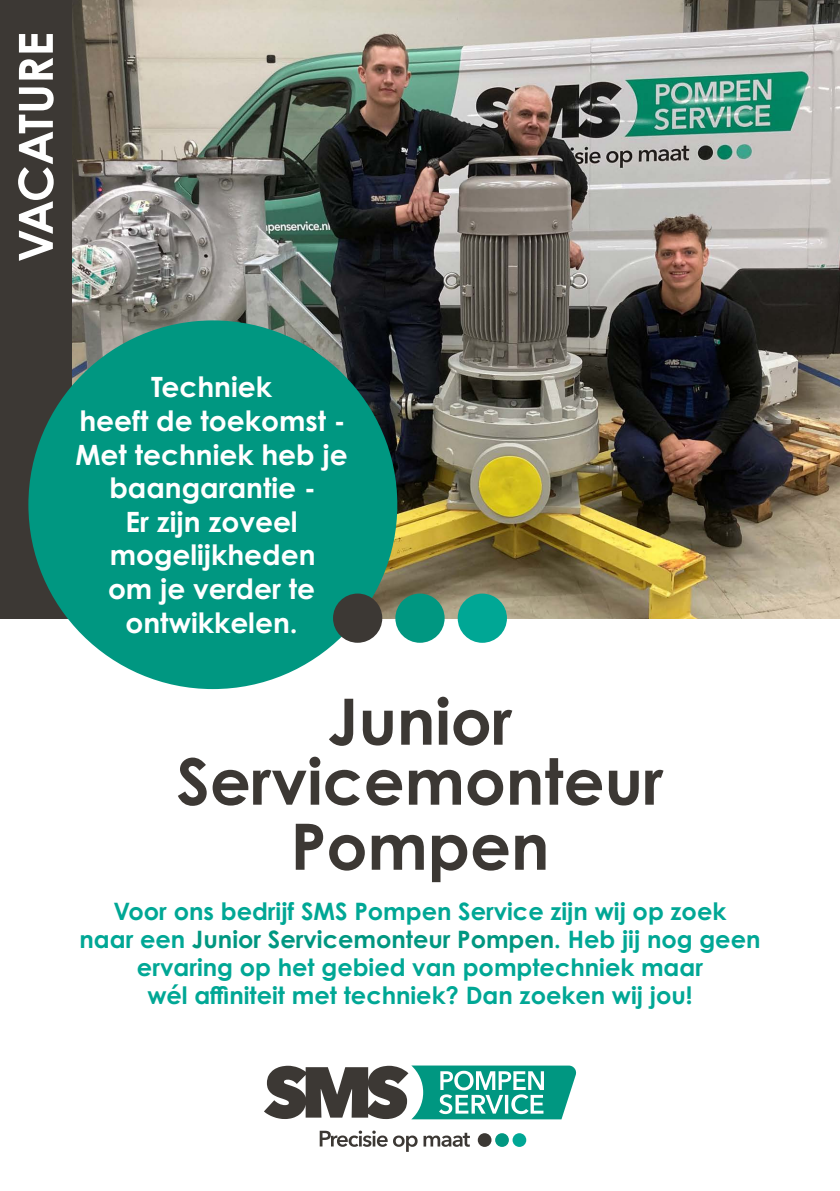
<style>
.page{position:relative;width:840px;height:1191px;background:#fff}
.page>*{position:absolute;margin:0;border:0;box-sizing:border-box;transform-origin:0 0}
.t1{font:700 64px/62.4px "Century Gothic Pro";color:#3c3834;text-align:center}
.t2{font:700 28px/33.6px "Century Gothic Pro";color:#fff;text-align:center}
.t3{font:700 24px/28px "Century Gothic Pro";color:#00a795;text-align:center}
.s1{color:#009781}
</style>
<div class="page">
<img style="left:72px;top:0;width:767px;height:618px">
<div style="left:0;top:0;width:72px;height:618px;background:#3c3834"></div>
<svg style="left:264px;top:1065px;width:313px;height:54px"></svg>
<svg style="left:319px;top:1130px;width:68px;height:16px"></svg>
<svg style="left:393px;top:1135px;width:24px;height:16px"></svg>
<svg style="left:423px;top:1132px;width:46px;height:14px"></svg>
<div style="left:512px;top:1133px;width:14px;height:14px;background:#00a795;border-radius:50%"></div>
<div style="left:495px;top:1133px;width:13px;height:13px;background:#009781;border-radius:50%"></div>
<div style="left:477px;top:1133px;width:14px;height:13px;background:#3c3834;border-radius:50%"></div>
<div style="left:457px;top:593px;width:49px;height:50px;background:#00a795;border-radius:50%"></div>
<div style="left:395px;top:593px;width:49px;height:50px;background:#009781;border-radius:50%"></div>
<div style="left:28px;top:320px;width:369px;height:369px;background:#009781;border-radius:50%"></div>
<div style="left:333px;top:593px;width:49px;height:50px;background:#3c3834;border-radius:50%"></div>
<svg style="left:18px;top:34px;width:36px;height:227px"></svg>
<p class="t2" style="left:75px;top:370px;width:274px">Techniek<br>heeft de toekomst -<br>Met techniek heb je baangarantie -<br>Er zijn zoveel mogelijkheden<br>om je verder te ontwikkelen.</p>
<h1 class="t1" style="left:176px;top:689px;width:488px">Junior<br>Servicemonteur<br>Pompen</h1>
<p class="t3" style="left:79px;top:896px;width:682px">Voor ons bedrijf SMS Pompen Service zijn wij op zoek<br>naar een <span class="s1">Junior Servicemonteur Pompen</span>. Heb jij nog geen ervaring op het gebied van pomptechniek maar<br>wél affiniteit met techniek? Dan zoeken wij jou!</p>
</div>
